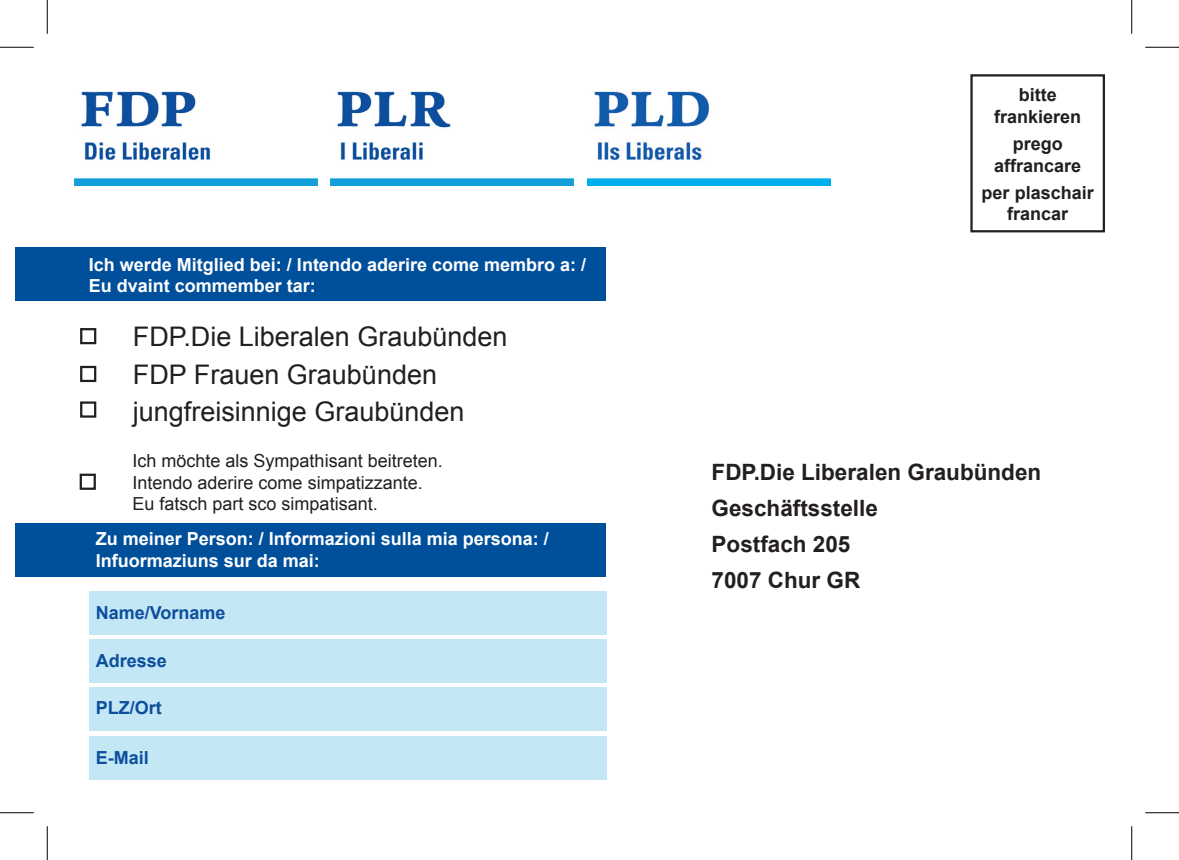
<style>
.page{position:relative;width:1179px;height:860px;background:#fff}
.page>*{position:absolute;margin:0;border:0;box-sizing:border-box;transform-origin:0 0}
.t1{font:27px "Arial";color:#231f20}
.t2{font:700 22.5px "Arial";color:#231f20}
.t3{font:700 18px/21.6px "Arial";color:#fff}
.t4{font:18px "Arial";color:#231f20}
.t5{font:700 18px/21.6px "Arial";color:#231f20;text-align:center}
.t6{font:700 18px "Arial";color:#0d4f9d}
</style>
<div class="page">
<div style="left:970px;top:74px;width:135px;height:158px;border:2px solid #231f20"></div>
<img style="left:74px;top:91px;width:243px;height:95px">
<div style="left:15px;top:247px;width:591px;height:54px;background:#004f9b"></div>
<div style="left:80px;top:474px;width:16px;height:16px;border:2px solid #231f20"></div>
<div style="left:80px;top:328px;width:16px;height:16px;border:2px solid #231f20"></div>
<div style="left:80px;top:366px;width:16px;height:16px;border:2px solid #231f20"></div>
<div style="left:80px;top:401px;width:16px;height:17px;border:2px solid #231f20"></div>
<div style="left:15px;top:523px;width:591px;height:54px;background:#004f9b"></div>
<div style="left:89px;top:591px;width:517px;height:44px;background:#c4e7f5"></div>
<div style="left:89px;top:639px;width:517px;height:44px;background:#c4e7f5"></div>
<div style="left:89px;top:687px;width:517px;height:44px;background:#c4e7f5"></div>
<div style="left:89px;top:736px;width:517px;height:44px;background:#c4e7f5"></div>
<img style="left:331px;top:91px;width:243px;height:95px">
<img style="left:587px;top:91px;width:243px;height:95px">
<hr style="left:0;top:47px;width:34px;height:1px;background:#000">
<hr style="left:1145px;top:47px;width:34px;height:1px;background:#000">
<hr style="left:0;top:812px;width:34px;height:1px;background:#000">
<hr style="left:1145px;top:812px;width:34px;height:1px;background:#000">
<hr style="left:47px;top:0;width:1px;height:34px;background:#000">
<hr style="left:47px;top:826px;width:1px;height:34px;background:#000">
<hr style="left:1131px;top:0;width:1px;height:34px;background:#000">
<hr style="left:1131px;top:826px;width:1px;height:34px;background:#000">
<p class="t3" style="left:89px;top:254px;width:499px">Ich werde Mitglied bei: / Intendo aderire come membro a: /</p>
<p class="t3" style="left:89px;top:276px;width:229px">Eu dvaint commember tar:</p>
<p class="t1" style="left:133px;top:319px;width:376px">FDP.Die Liberalen Graubünden</p>
<p class="t1" style="left:133px;top:357px;width:306px">FDP Frauen Graubünden</p>
<p class="t1" style="left:133px;top:394px;width:333px">jungfreisinnige Graubünden</p>
<p class="t4" style="left:133px;top:449px;width:312px">Ich möchte als Sympathisant beitreten.</p>
<p class="t4" style="left:133px;top:471px;width:292px">Intendo aderire come simpatizzante.</p>
<p class="t4" style="left:133px;top:492px;width:247px">Eu fatsch part sco simpatisant.</p>
<p class="t3" style="left:96px;top:529px;width:455px">Zu meiner Person: / Informazioni sulla mia persona: /<br>Infuormaziuns sur da mai:</p>
<p class="t6" style="left:96px;top:601px;width:131px">Name/Vorname</p>
<p class="t6" style="left:96px;top:649px;width:73px">Adresse</p>
<p class="t6" style="left:96px;top:696px;width:68px">PLZ/Ort</p>
<p class="t6" style="left:96px;top:745px;width:55px">E-Mail</p>
<p class="t5" style="left:1018px;top:85px;width:39px">bitte</p>
<p class="t5" style="left:994px;top:106px;width:89px">frankieren</p>
<p class="t5" style="left:994px;top:133px;width:89px">prego affrancare</p>
<p class="t5" style="left:981px;top:182px;width:114px">per plaschair francar</p>
<p class="t2" style="left:711px;top:457px;width:331px">FDP.Die Liberalen Graubünden</p>
<p class="t2" style="left:711px;top:493px;width:168px">Geschäftsstelle</p>
<p class="t2" style="left:711px;top:529px;width:140px">Postfach 205</p>
<p class="t2" style="left:711px;top:565px;width:150px">7007 Chur GR</p>
</div>
